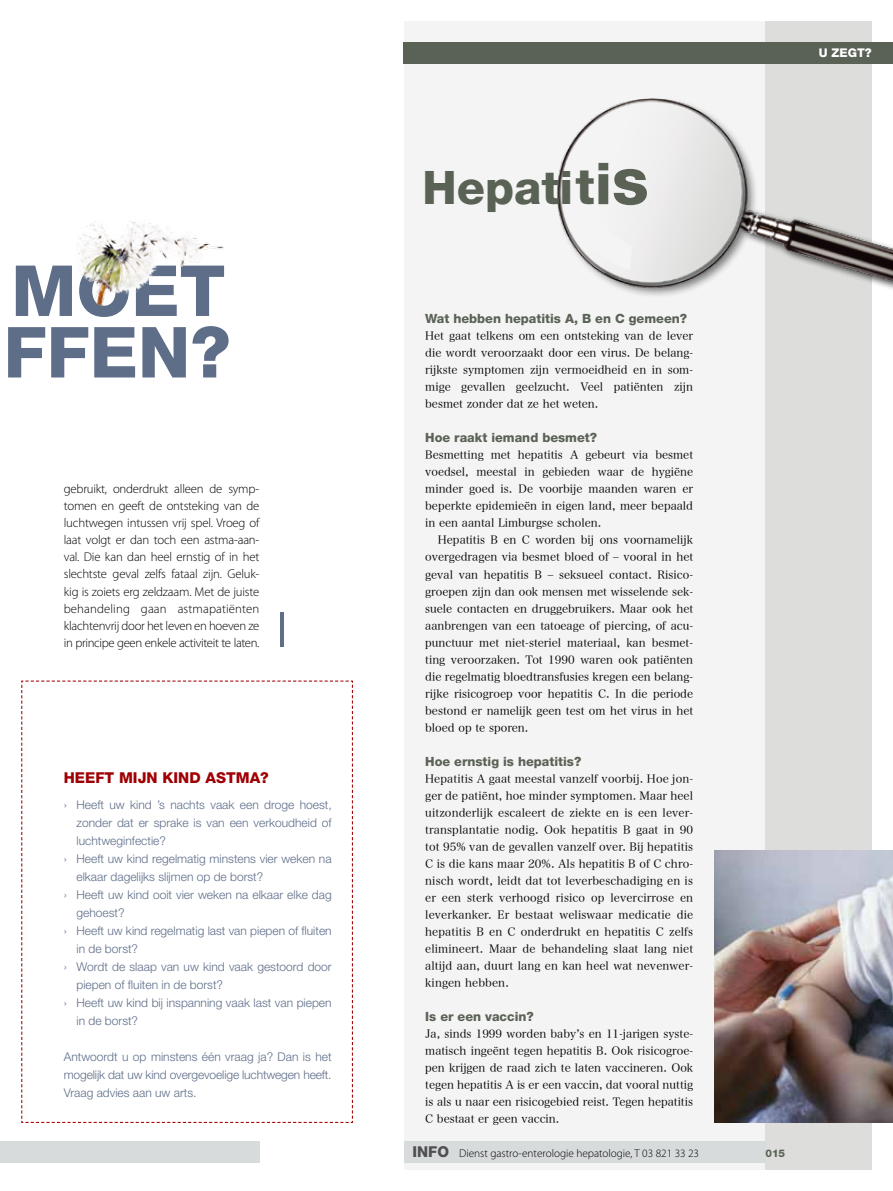
<style>
.page{position:relative;width:893px;height:1191px;background:#fff}
.page>*{position:absolute;margin:0;border:0;box-sizing:border-box;transform-origin:0 0}
.t1{font:800 70.5px "Helvetica Neue";color:#5e6e89}
.t2{font:800 46.2px "Helvetica Neue";color:#5a6256}
.t3{font:800 15px "Helvetica Neue";color:#9f0004}
.t4{font:800 15px "Helvetica Neue";color:#504f53}
.t5{font:300 12.75px/17px "Myriad Pro";letter-spacing:-.03em;color:#000;text-align:justify}
.t6{font:800 12.75px "Helvetica Neue";color:#5a6256}
.t7{font:300 12px/18px "Helvetica Neue";color:#5e6e89;text-align:justify}
.t8{font:800 12px "Helvetica Neue";color:#fff}
.t9{font:11.25px/17px "Hira Min Pro N W3";color:#000;text-align:justify}
.t10{font:300 11.25px "Myriad Pro";color:#000}
.s1{font-size:49.5px}
.s2{font-size:57.75px}
.s3{font-size:66px}
</style>
<div class="page">
<svg style="left:21px;top:680px;width:332px;height:443px"></svg>
<div style="left:0;top:1141px;width:259px;height:21px;background:#d8dbdc"></div>
<hr style="left:281px;top:612px;width:3px;height:34px;background:#5e6e89">
<div style="left:404px;top:21px;width:468px;height:1148px;background:#f5f4f4"></div>
<div style="left:765px;top:21px;width:107px;height:1148px;background:#dddddb"></div>
<div style="left:404px;top:43px;width:489px;height:21px;background:#5a6256"></div>
<div style="left:404px;top:1141px;width:361px;height:21px;background:#d8dbdc"></div>
<div style="left:743px;top:206px;width:150px;height:107px;background:#000;opacity:.5"></div>
<img style="left:748px;top:206px;width:145px;height:100px">
<img style="left:77px;top:221px;width:147px;height:85px">
<img style="left:714px;top:850px;width:179px;height:272px">
<div style="left:555px;top:96px;width:203px;height:203px;background:#000;opacity:.5"></div>
<svg style="left:559px;top:100px;width:186px;height:186px"></svg>
<h1 class="t1" style="left:11px;top:249px;width:216px">moet</h1>
<h1 class="t1" style="left:4px;top:310px;width:229px">ffen?</h1>
<p class="t5" style="left:64px;top:480px;width:197px">gebruikt, onderdrukt alleen de symp&shy;tomen en geeft de ontsteking van de luchtwegen intussen vrij spel. Vroeg of laat volgt er dan toch een astma-aan&shy;val. Die kan dan heel ernstig of in het slechtste geval zelfs fataal zijn. Geluk&shy;kig is zoiets erg zeldzaam. Met de juiste behandeling gaan astmapatiënten klachtenvrij door het leven en hoeven ze in principe geen enkele activiteit te laten.</p>
<h3 class="t3" style="left:64px;top:768px;width:207px">Heeft mijn kind astma?</h3>
<p class="t7" style="left:64px;top:795px;width:269px">› H eeft uw kind ’s nachts vaak een droge hoest,</p>
<p class="t7" style="left:77px;top:813px;width:257px">zonder dat er sprake is van een verkoudheid of</p>
<p class="t7" style="left:77px;top:831px;width:91px">luchtweginfectie?</p>
<p class="t7" style="left:64px;top:849px;width:269px">› Heeft uw kind regelmatig minstens vier weken na</p>
<p class="t7" style="left:77px;top:867px;width:188px">elkaar dagelijks slijmen op de borst?</p>
<p class="t7" style="left:64px;top:885px;width:269px">› H eeft uw kind ooit vier weken na elkaar elke dag</p>
<p class="t7" style="left:77px;top:903px;width:50px">gehoest?</p>
<p class="t7" style="left:64px;top:921px;width:269px">› Heeft uw kind regelmatig last van piepen of fluiten</p>
<p class="t7" style="left:77px;top:939px;width:63px">in de borst?</p>
<p class="t7" style="left:64px;top:957px;width:269px">› Wordt de slaap van uw kind vaak gestoord door</p>
<p class="t7" style="left:77px;top:975px;width:148px">piepen of fluiten in de borst?</p>
<p class="t7" style="left:64px;top:993px;width:269px">› H eeft uw kind bij inspanning vaak last van piepen</p>
<p class="t7" style="left:77px;top:1011px;width:63px">in de borst?</p>
<p class="t7" style="left:64px;top:1047px;width:269px">Antwoordt u op minstens één vraag ja? Dan is het mogelijk dat uw kind overgevoelige luchtwegen heeft.<br>Vraag advies aan uw arts.</p>
<h2 class="t2" style="left:423px;top:160px;width:228px">Hepati<span class="s1">t</span><span class="s2">i</span><span class="s3">s</span></h2>
<p class="t6" style="left:425px;top:311px;width:263px">Wat hebben hepatitis A, B en C gemeen?</p>
<p class="t9" style="left:425px;top:326px;width:269px">Het gaat telkens om een ontsteking van de lever die wordt veroorzaakt door een virus. De belang&shy;rijkste symptomen zijn vermoeidheid en in som&shy;mige gevallen geelzucht. Veel patiënten zijn besmet zonder dat ze het weten.</p>
<p class="t6" style="left:425px;top:430px;width:173px">Hoe raakt iemand besmet?</p>
<p class="t9" style="left:425px;top:445px;width:269px">Besmetting met hepatitis A gebeurt via besmet voedsel, meestal in gebieden waar de hygiëne minder goed is. De voorbije maanden waren er beperkte epidemieën in eigen land, meer bepaald in een aantal Limburgse scholen.</p>
<p class="t9" style="left:425px;top:531px;width:269px;text-indent:13px">Hepatitis B en C worden bij ons voornamelijk overgedragen via besmet bloed of – vooral in het geval van hepatitis B – seksueel contact. Risico&shy;groepen zijn dan ook mensen met wisselende sek&shy;suele contacten en druggebruikers. Maar ook het aanbrengen van een tatoeage of piercing, of acu&shy;punctuur met niet-steriel materiaal, kan besmet&shy;ting veroorzaken. Tot 1990 waren ook patiënten die regelmatig bloedtransfusies kregen een belang&shy;rijke risicogroep voor hepatitis C. In die periode bestond er namelijk geen test om het virus in het bloed op te sporen.</p>
<p class="t6" style="left:425px;top:753px;width:158px">Hoe ernstig is hepatitis?</p>
<p class="t9" style="left:425px;top:769px;width:269px">Hepatitis A gaat meestal vanzelf voorbij. Hoe jon&shy;ger de patiënt, hoe minder symptomen. Maar heel uitzonderlijk escaleert de ziekte en is een lever&shy;transplantatie nodig. Ook hepatitis B gaat in 90 tot 95% van de gevallen vanzelf over. Bij hepatitis C is die kans maar 20%. Als hepatitis B of C chro&shy;nisch wordt, leidt dat tot leverbeschadiging en is er een sterk verhoogd risico op levercirrose en leverkanker. Er bestaat weliswaar medicatie die hepatitis B en C onderdrukt en hepatitis C zelfs elimineert. Maar de behandeling slaat lang niet altijd aan, duurt lang en kan heel wat nevenwer&shy;kingen hebben.</p>
<p class="t6" style="left:425px;top:1008px;width:110px">Is er een vaccin?</p>
<p class="t9" style="left:425px;top:1024px;width:269px">Ja, sinds 1999 worden baby’s en 11-jarigen syste&shy;matisch ingeënt tegen hepatitis B. Ook risicogroe&shy;pen krijgen de raad zich te laten vaccineren. Ook tegen hepatitis A is er een vaccin, dat vooral nuttig is als u naar een risicogebied reist. Tegen hepatitis C bestaat er geen vaccin.</p>
<h3 class="t4" style="left:412px;top:1142px;width:27px">info</h3>
<p class="t10" style="left:459px;top:1146px;width:242px">Dienst gastro-enterologie hepatologie, T 03 821 33 23</p>
<p class="t8" style="left:819px;top:46px;width:30px">U ZEGT</p>
<p class="t8" style="left:865px;top:46px;width:8px">?</p>
</div>
